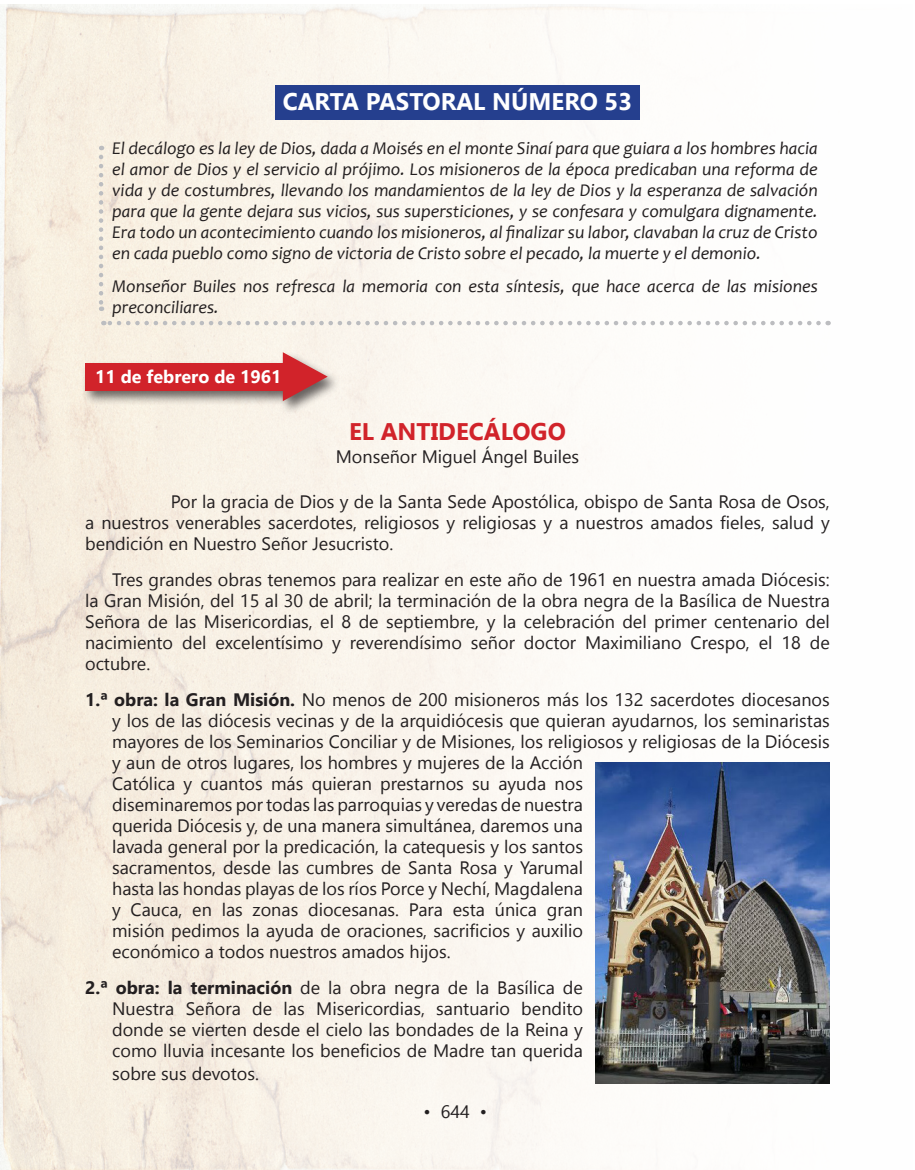
<style>
.page{position:relative;width:915px;height:1170px;background:#fff}
.page>*{position:absolute;margin:0;border:0;box-sizing:border-box;transform-origin:0 0}
._1__título_principal{font:700 24px "Gadugi";color:#fff}
._1__título_carta{font:700 24px "Gadugi";color:#d1232a}
.t1{font:18px/21px "Gadugi";color:#231f20;text-align:justify}
.texto_itálica_bloque{font:italic 18px/21px "Candara";color:#231f20;text-align:justify}
._1__fechas_fondo_roj{font:700 18px "Gadugi";color:#fff}
.s1{font-weight:700}
</style>
<div class="page">
<img style="left:0;top:4px;width:831px;height:1165px">
<div style="left:82px;top:348px;width:259px;height:65px;background:#231f20;opacity:.68"></div>
<div style="left:85px;top:363px;width:204px;height:27px;background:#d1232a"></div>
<svg style="left:283px;top:352px;width:44px;height:49px;background:#ce7373"></svg>
<svg style="left:99px;top:157px;width:4px;height:154px"></svg>
<svg style="left:103px;top:321px;width:715px;height:4px"></svg>
<div style="left:275px;top:85px;width:364px;height:34px;background:#253f8e"></div>
<img style="left:595px;top:762px;width:234px;height:321px">
<p class="_1__título_principal" style="left:282px;top:87px;width:351px">CARTA PASTORAL NÚMERO 53</p>
<p class="texto_itálica_bloque" style="left:112px;top:137px;width:707px">El decálogo es la ley de Dios, dada a Moisés en el monte Sinaí para que guiara a los hombres hacia el amor de Dios y el servicio al prójimo. Los misioneros de la época predicaban una reforma de vida y de costumbres, llevando los mandamientos de la ley de Dios y la esperanza de salvación para que la gente dejara sus vicios, sus supersticiones, y se confesara y comulgara dignamente.<br>Era todo un acontecimiento cuando los misioneros, al finalizar su labor, clavaban la cruz de Cristo en cada pueblo como signo de victoria de Cristo sobre el pecado, la muerte y el demonio.</p>
<p class="texto_itálica_bloque" style="left:112px;top:275px;width:706px">Monseñor Builes nos refresca la memoria con esta síntesis, que hace acerca de las misiones preconciliares.</p>
<p class="_1__fechas_fondo_roj" style="left:95px;top:366px;width:188px">11 de febrero de 1961</p>
<p class="_1__título_carta" style="left:349px;top:417px;width:218px">EL ANTIDECÁLOGO</p>
<p class="t1" style="left:335px;top:446px;width:245px">Monseñor Miguel Ángel Builes</p>
<p class="t1" style="left:85px;top:491px;width:746px;text-indent:86px">Por la gracia de Dios y de la Santa Sede Apostólica, obispo de Santa Rosa de Osos, a nuestros venerables sacerdotes, religiosos y religiosas y a nuestros amados fieles, salud y bendición en Nuestro Señor Jesucristo.</p>
<p class="t1" style="left:85px;top:569px;width:746px;text-indent:27px">Tres grandes obras tenemos para realizar en este año de 1961 en nuestra amada Diócesis: la Gran Misión, del 15 al 30 de abril; la terminación de la obra negra de la Basílica de Nuestra Señora de las Misericordias, el 8 de septiembre, y la celebración del primer centenario del nacimiento del excelentísimo y reverendísimo señor doctor Maximiliano Crespo, el 18 de octubre.</p>
<p class="t1" style="left:112px;top:689px;width:719px;text-align:left;text-indent:-27px"><span class="s1">1.ª obra: la Gran Misión.</span> No menos de 200 misioneros más los 132 sacerdotes diocesanos y los de las diócesis vecinas y de la arquidiócesis que quieran ayudarnos, los seminaristas mayores de los Seminarios Conciliar y de Misiones, los religiosos y religiosas de la Diócesis y aun de otros lugares, los hombres y mujeres de la Acción<br>Católica y cuantos más quieran prestarnos su ayuda nos<br>diseminaremos por todas las parroquias y veredas de nuestra<br>querida Diócesis y, de una manera simultánea, daremos una<br>lavada general por la predicación, la catequesis y los santos<br>sacramentos, desde las cumbres de Santa Rosa y Yarumal<br>hasta las hondas playas de los ríos Porce y Nechí, Magdalena<br>y Cauca, en las zonas diocesanas. Para esta única gran<br>misión pedimos la ayuda de oraciones, sacrificios y auxilio<br>económico a todos nuestros amados hijos.</p>
<p class="t1" style="left:112px;top:976px;width:472px;text-indent:-27px"><span class="s1">2.ª obra: la terminación</span> de la obra negra de la Basílica de Nuestra Señora de las Misericordias, santuario bendito donde se vierten desde el cielo las bondades de la Reina y como lluvia incesante los beneficios de Madre tan querida sobre sus devotos.</p>
<p class="t1" style="left:423px;top:1100px;width:65px">• 644 •</p>
</div>
